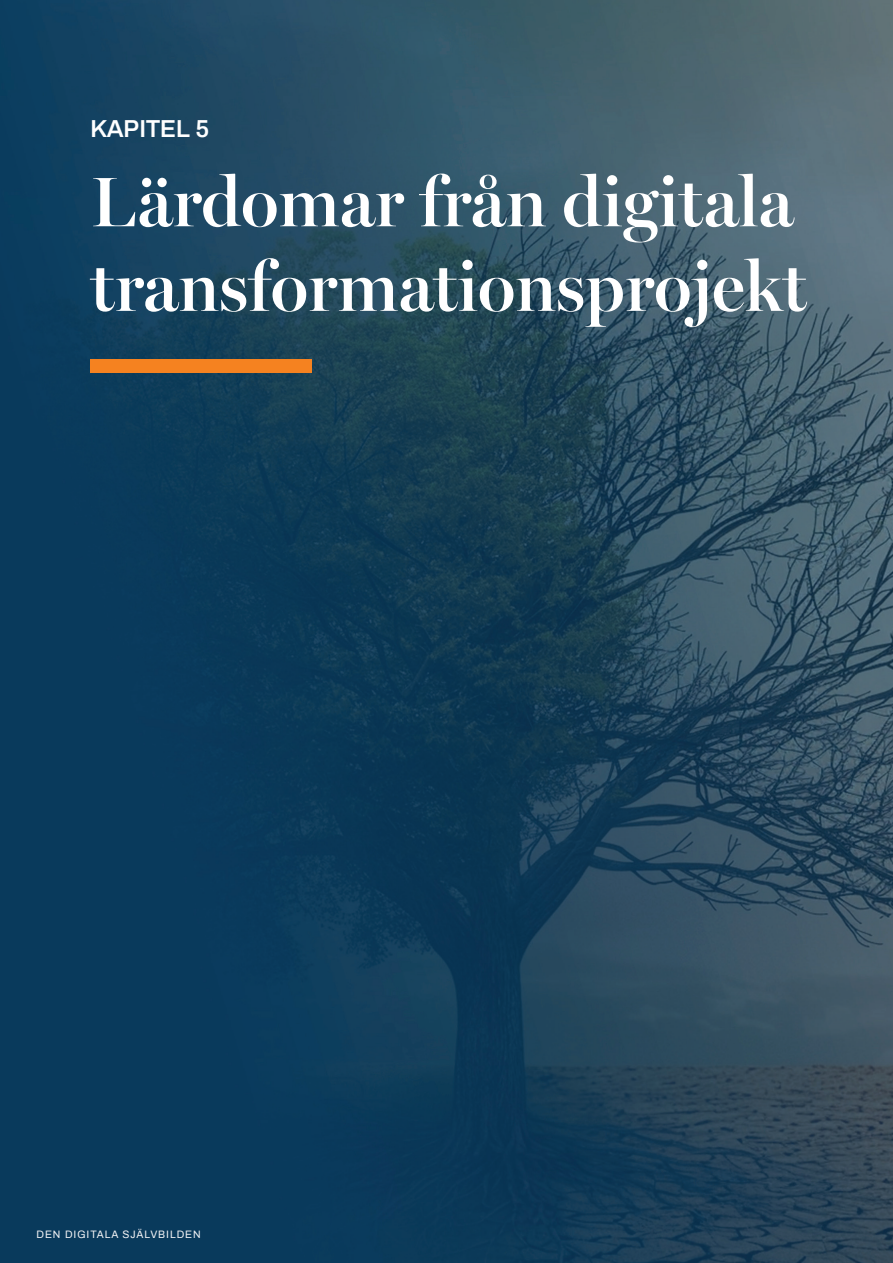
<style>
.page{position:relative;width:893px;height:1263px;background:#fff}
.page>*{position:absolute;margin:0;border:0;box-sizing:border-box;transform-origin:0 0}
.t1{font:600 70.5px/84.6px "Miller Banner";color:#fff}
.t2{font:600 24px "Archivo";letter-spacing:-.01em;color:#fff}
.t3{font:10.5px "Archivo";letter-spacing:.085em;color:#f4f4f6}
</style>
<div class="page">
<img style="left:0;top:0;width:893px;height:1263px">
<div style="left:90px;top:359px;width:222px;height:14px;background:#f58220"></div>
<p class="t2" style="left:90px;top:112px;width:120px">KAPITEL 5</p>
<p class="t1" style="left:90px;top:155px;width:718px">Lärdomar från digitala transformationsprojekt</p>
<p class="t3" style="left:37px;top:1227px;width:166px">DEN DIGITALA SJÄLVBILDEN</p>
</div>
